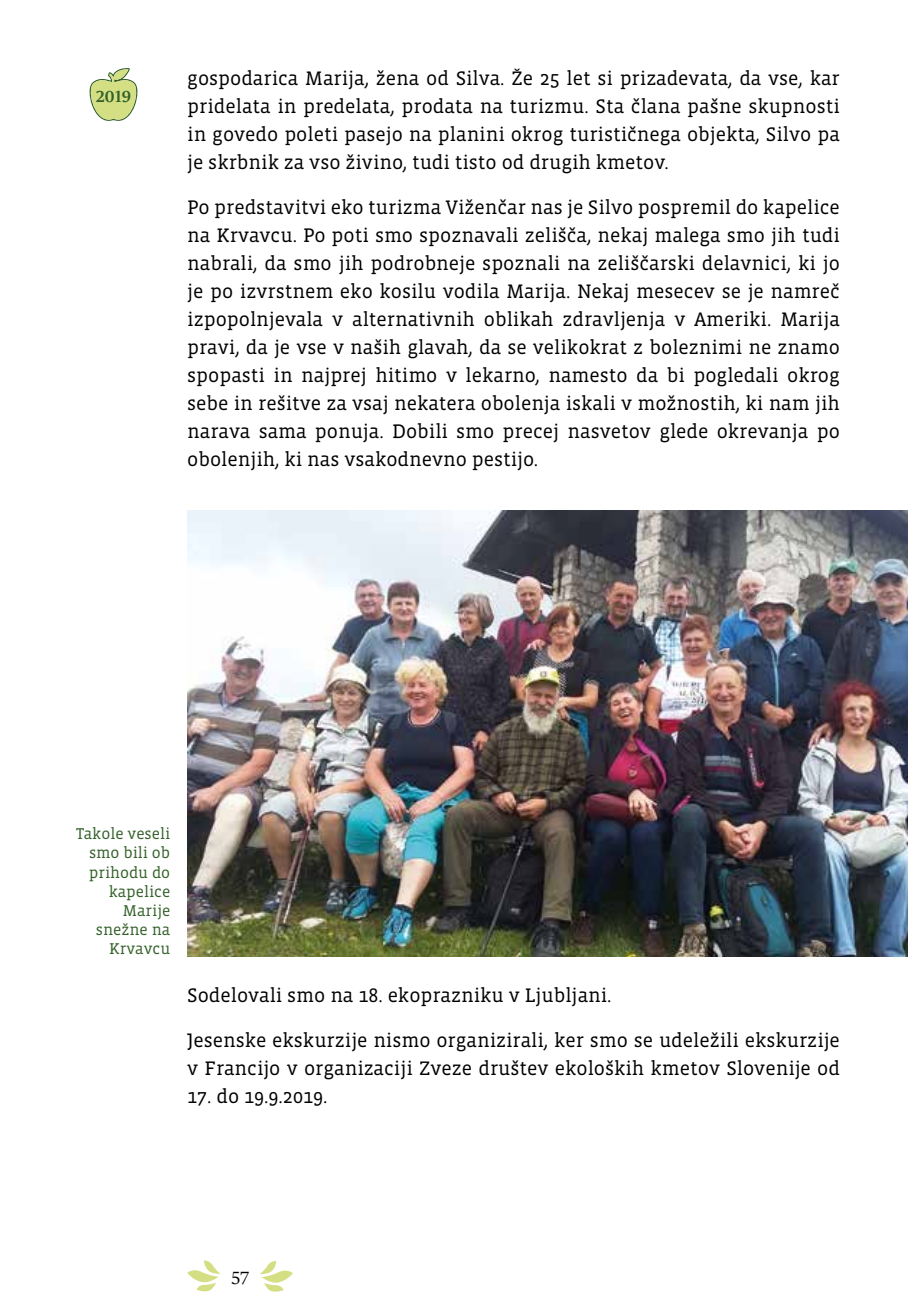
<style>
.page{position:relative;width:908px;height:1304px;background:#fff}
.page>*{position:absolute;margin:0;border:0;box-sizing:border-box;transform-origin:0 0}
.t1{font:20px/28px "Vista Slab OT";color:#000;text-align:justify}
.t2{font:20px "Sitka Banner";color:#000}
.t3{font:700 18px "Sitka Banner";color:#336129}
.t4{font:16px/19.2px "Vista Slab OT";color:#336129;text-align:right}
</style>
<div class="page">
<svg style="left:187px;top:1260px;width:33px;height:32px"></svg>
<svg style="left:260px;top:1261px;width:33px;height:31px"></svg>
<img style="left:187px;top:510px;width:720px;height:446px">
<svg style="left:89px;top:68px;width:49px;height:53px"></svg>
<p class="t3" style="left:96px;top:84px;width:37px">2019</p>
<p class="t1" style="left:187px;top:65px;width:653px">gospodarica Marija, žena od Silva. Že 25 let si prizadevata, da vse, kar pridelata in predelata, prodata na turizmu. Sta člana pašne skupnosti in govedo poleti pasejo na planini okrog turističnega objekta, Silvo pa je skrbnik za vso živino, tudi tisto od drugih kmetov.</p>
<p class="t1" style="left:187px;top:194px;width:654px">Po predstavitvi eko turizma Viženčar nas je Silvo pospremil do kapelice na Krvavcu. Po poti smo spoznavali zelišča, nekaj malega smo jih tudi nabrali, da smo jih podrobneje spoznali na zeliščarski delavnici, ki jo je po izvrstnem eko kosilu vodila Marija. Nekaj mesecev se je namreč izpopolnjevala v alternativnih oblikah zdravljenja v Ameriki. Marija pravi, da je vse v naših glavah, da se velikokrat z boleznimi ne znamo spopasti in najprej hitimo v lekarno, namesto da bi pogledali okrog sebe in rešitve za vsaj nekatera obolenja iskali v možnostih, ki nam jih narava sama ponuja. Dobili smo precej nasvetov glede okrevanja po obolenjih, ki nas vsakodnevno pestijo.</p>
<p class="t4" style="left:76px;top:824px;width:96px">Takole veseli smo bili ob prihodu do kapelice<br>Marije snežne na<br>Krvavcu</p>
<p class="t1" style="left:187px;top:981px;width:425px">Sodelovali smo na 18. ekoprazniku v Ljubljani.</p>
<p class="t1" style="left:187px;top:1026px;width:654px">Jesenske ekskurzije nismo organizirali, ker smo se udeležili ekskurzije v Francijo v organizaciji Zveze društev ekoloških kmetov Slovenije od</p>
<p class="t1" style="left:187px;top:1082px;width:141px">17. do 19.9.2019.</p>
<p class="t2" style="left:231px;top:1264px;width:19px">57</p>
</div>
